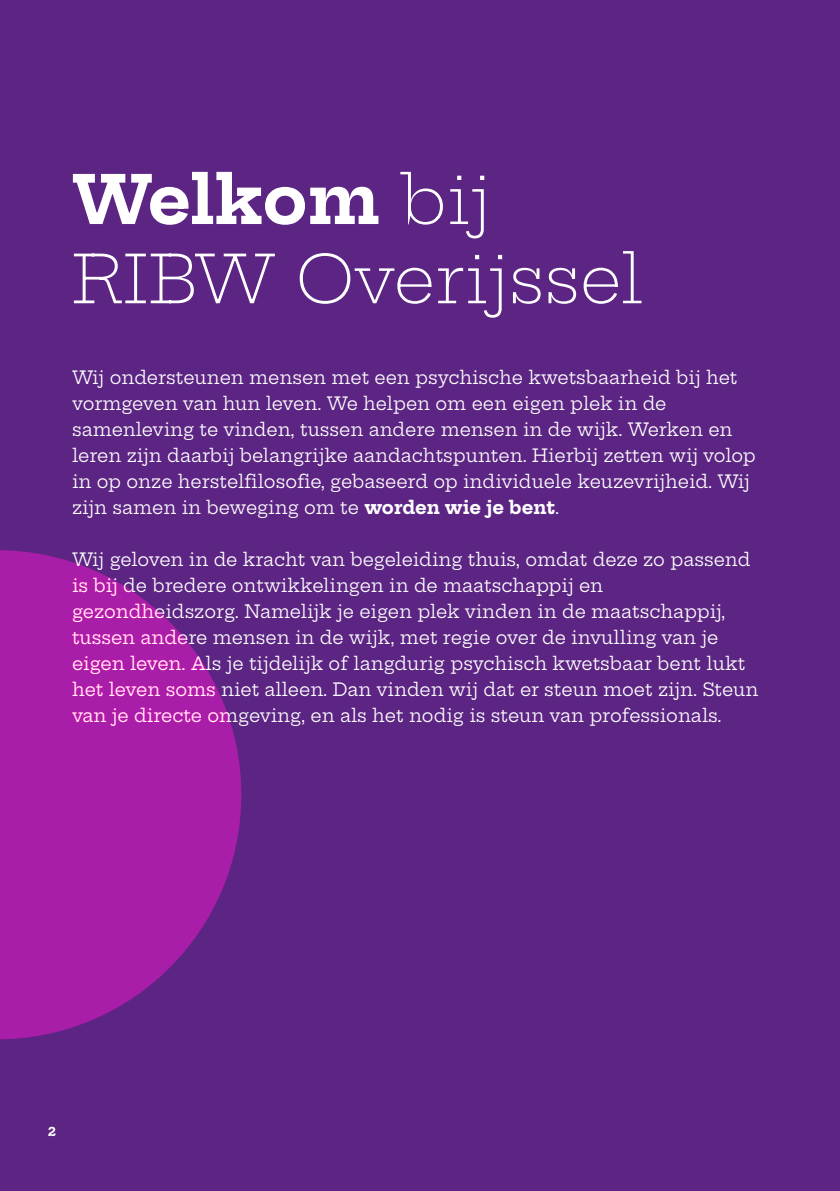
<style>
.page{position:relative;width:840px;height:1191px;background:#fff}
.page>*{position:absolute;margin:0;border:0;box-sizing:border-box;transform-origin:0 0}
.t1{font:300 66px/79.2px "Hepta Slab";color:#fff}
.t2{font:18px/26px "Hepta Slab";color:#fff}
.t3{font:700 12px "Hepta Slab";color:#fff}
.s1{font-weight:700}
</style>
<div class="page">
<div style="left:0;top:0;width:839px;height:1191px;background:#5c2483"></div>
<svg style="left:0;top:550px;width:241px;height:489px;fill:#a81ea8"></svg>
<h1 class="t1" style="left:72px;top:152px;width:572px"><span class="s1">Welkom</span> bij<br>RIBW Overijssel</h1>
<p class="t2" style="left:72px;top:362px;width:684px">Wij ondersteunen mensen met een psychische kwetsbaarheid bij het vormgeven van hun leven. We helpen om een eigen plek in de samenleving te vinden, tussen andere mensen in de wijk. Werken en leren zijn daarbij belangrijke aandachtspunten. Hierbij zetten wij volop in op onze herstelfilosofie, gebaseerd op individuele keuzevrijheid. Wij zijn samen in beweging om te <span class="s1">worden wie je bent</span>.</p>
<p class="t2" style="left:72px;top:544px;width:687px">Wij geloven in de kracht van begeleiding thuis, omdat deze zo passend is bij de bredere ontwikkelingen in de maatschappij en gezondheidszorg. Namelijk je eigen plek vinden in de maatschappij, tussen andere mensen in de wijk, met regie over de invulling van je eigen leven. Als je tijdelijk of langdurig psychisch kwetsbaar bent lukt het leven soms niet alleen. Dan vinden wij dat er steun moet zijn. Steun van je directe omgeving, en als het nodig is steun van professionals.</p>
<p class="t3" style="left:48px;top:1121px;width:10px">2</p>
</div>
